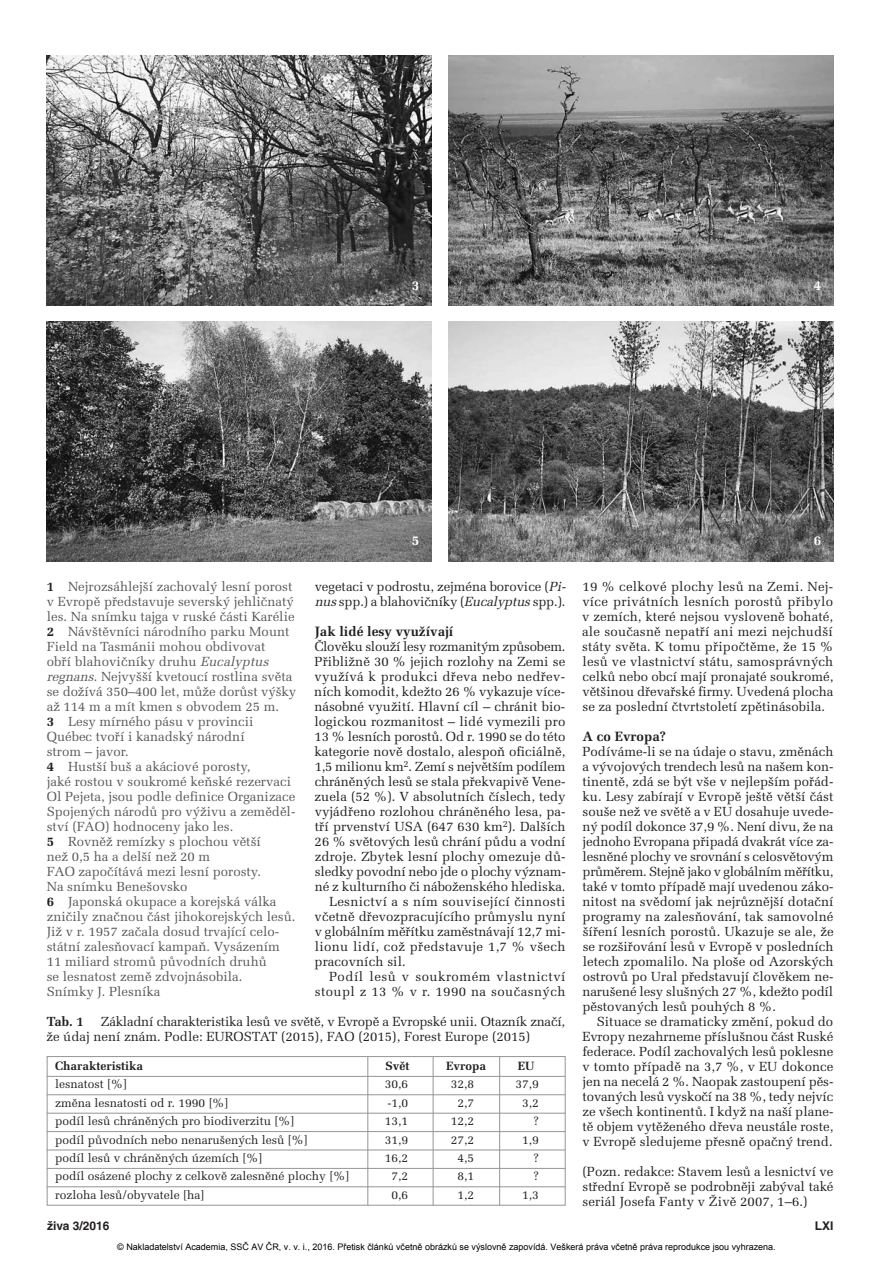
<style>
.page{position:relative;width:893px;height:1263px;background:#fff}
.page>*{position:absolute;margin:0;border:0;box-sizing:border-box;transform-origin:0 0}
.t1{font:700 13.5px "Melior CE";color:#231f20}
.t2{font:700 13.5px "Melior CE";color:#fff}
.t3{font:13.2px/15px "Melior CE";color:#231f20;text-align:justify}
.t4{font:13.2px/15px "Melior CE";color:#57585a}
.t5{font:13.2px "Melior CE";letter-spacing:.02em;color:#231f20}
.t6{font:13.2px "Melior CE";letter-spacing:-.02em;color:#231f20}
.t7{font:13.2px "Melior CE";letter-spacing:.04em;color:#231f20}
.t8{font:13.2px "Melior CE";letter-spacing:.035em;color:#231f20}
.t9{font:700 13.2px "Melior CE";color:#231f20}
.t10{font:12px "Melior CE";color:#231f20}
.t11{font:700 12px "Melior CE";color:#231f20}
.t12{font:700 12px "Helvetica CE";color:#231f20}
.t13{font:9px "Arial";color:#000}
.s1{font-weight:700;color:#231f20}
.s2{font-style:italic}
</style>
<div class="page">
<hr style="left:47px;top:1076px;width:519px;height:1px;background:#939598">
<hr style="left:47px;top:1094px;width:519px;height:1px;background:#939598">
<hr style="left:47px;top:1113px;width:519px;height:1px;background:#939598">
<hr style="left:47px;top:1131px;width:519px;height:1px;background:#939598">
<hr style="left:47px;top:1149px;width:519px;height:1px;background:#939598">
<hr style="left:47px;top:1168px;width:519px;height:1px;background:#939598">
<hr style="left:47px;top:1186px;width:519px;height:1px;background:#939598">
<img style="left:449px;top:55px;width:384px;height:251px">
<img style="left:47px;top:55px;width:385px;height:251px">
<img style="left:449px;top:321px;width:384px;height:240px">
<img style="left:47px;top:321px;width:385px;height:240px">
<div style="left:47px;top:1056px;width:519px;height:149px;border:1px solid #939598"></div>
<hr style="left:433px;top:1056px;width:1px;height:149px;background:#939598">
<hr style="left:499px;top:1056px;width:1px;height:149px;background:#939598">
<hr style="left:367px;top:1056px;width:1px;height:149px;background:#939598">
<p class="t2" style="left:412px;top:280px;width:9px">3</p>
<p class="t2" style="left:814px;top:280px;width:9px">4</p>
<p class="t2" style="left:412px;top:535px;width:9px">5</p>
<p class="t2" style="left:814px;top:535px;width:9px">6</p>
<p class="t3" style="left:582px;top:581px;width:253px">19 % celkové plochy lesů na Zemi. Nej - více privátních lesních porostů přibylo v zemích, které nejsou vysloveně bohaté, ale současně nepatří ani mezi nejchudší státy světa. K tomu připočtěme, že 15 % lesů ve vlastnictví státu, samosprávných celků nebo obcí mají pronajaté soukromé, většinou dřevařské firmy. Uvedená plocha se za po slední čtvrtstoletí zpětinásobila.</p>
<p class="t1" style="left:583px;top:732px;width:85px">A co Evropa?</p>
<p class="t3" style="left:582px;top:746px;width:253px">Podíváme-li se na údaje o stavu, změnách a vývojových trendech lesů na našem kon&shy;tinentě, zdá se být vše v nejlepším pořád&shy;ku. Lesy zabírají v Evropě ještě větší část souše než ve světě a v EU dosahuje uvede - ný podíl dokonce 37,9 %. Není divu, že na jednoho Evropana připadá dvakrát více za - lesněné plochy ve srovnání s celosvětovým průměrem. Stejně jako v globálním měřítku, také v tomto případě mají uvedenou záko&shy;nitost na svědomí jak nejrůznější dotační programy na zalesňování, tak samovolné šíření lesních porostů. Ukazuje se ale, že se rozšiřování lesů v Evropě v posledních letech zpomalilo. Na ploše od Azorských ostrovů po Ural představují člověkem ne - narušené lesy slušných 27 %, kdežto podíl pěstovaných lesů pouhých 8 %.</p>
<p class="t3" style="left:582px;top:1016px;width:253px;text-indent:14px">Situace se dramaticky změní, pokud do Evropy nezahrneme příslušnou část Ruské federace. Podíl zachovalých lesů poklesne v tomto případě na 3,7 %, v EU dokonce jen na necelá 2 %. Naopak zastoupení pěs - tovaných lesů vyskočí na 38 %, tedy nejvíc ze všech kontinentů. I když na naší plane - tě objem vytěženého dřeva neustále roste, v Evropě sledujeme přesně opačný trend.</p>
<p class="t3" style="left:583px;top:1166px;width:252px">(Pozn. redakce: Stavem lesů a lesnictví ve střední Evropě se podrobněji zabýval také seriál Josefa Fanty v Živě 2007, 1–6.)</p>
<p class="t4" style="left:47px;top:581px;width:251px"><span class="s1">1</span> Nejrozsáhlejší zachovalý lesní porost v Evropě představuje severský jehličnatý les. Na snímku tajga v ruské části Karélie <span class="s1">2</span> Návštěvníci národního parku Mount Field na Tasmánii mohou obdivovat<br>obří blahovičníky druhu <span class="s2">Eucalyptus regnans</span>. Nejvyšší kvetoucí rostlina světa se dožívá 350–400 let, může dorůst výšky až 114 m a mít kmen s obvodem 25 m.<br><span class="s1">3</span> Lesy mírného pásu v provincii Québec tvoří i kanadský národní<br>strom – javor.<br><span class="s1">4</span> Hustší buš a akáciové porosty,<br>jaké rostou v soukromé keňské rezervaci Ol Pejeta, jsou podle definice Organizace Spojených národů pro výživu a zeměděl&shy;ství (FAO) hodnoceny jako les.<br><span class="s1">5</span> Rovněž remízky s plochou větší<br>než 0,5 ha a delší než 20 m<br>FAO započítává mezi lesní porosty.<br>Na snímku Benešovsko<br><span class="s1">6</span> Japonská okupace a korejská válka zničily značnou část jihokorejských lesů.<br>Již v r. 1957 začala dosud trvající celo&shy;státní zalesňovací kampaň. Vysázením 11 miliard stromů původních druhů<br>se lesnatost země zdvojnásobila.<br>Snímky J. Plesníka</p>
<p class="t9" style="left:47px;top:1017px;width:38px">Tab. 1</p>
<p class="t3" style="left:315px;top:581px;width:255px">vegetaci v podrostu, zejména borovice (<span class="s2">Pi&shy;nus</span>spp.) a blahovičníky (<span class="s2">Eucalyptus</span>spp.).</p>
<p class="t1" style="left:315px;top:627px;width:140px">Jak lidé lesy využívají</p>
<p class="t6" style="left:315px;top:642px;width:252px">Člověku slouží lesy rozmanitým způsobem.</p>
<p class="t3" style="left:315px;top:656px;width:252px">Přibližně 30 % jejich rozlohy na Zemi se</p>
<p class="t5" style="left:314px;top:672px;width:252px">využívá k produkci dřeva nebo nedřev-</p>
<p class="t3" style="left:314px;top:686px;width:252px">ních komodit, kdežto 26 % vykazuje více-</p>
<p class="t3" style="left:314px;top:701px;width:252px">násobné využití. Hlavní cíl – chránit bio-</p>
<p class="t3" style="left:314px;top:716px;width:252px">logickou rozmanitost – lidé vymezili pro</p>
<p class="t3" style="left:314px;top:731px;width:252px">13 % lesních porostů. Od r. 1990 se do této</p>
<p class="t3" style="left:314px;top:746px;width:253px">kategorie nově dostalo, alespoň oficiálně,</p>
<p class="t3" style="left:315px;top:761px;width:252px">1,5 milionu km<sup>2</sup>. Zemí s největším podílem</p>
<p class="t3" style="left:315px;top:776px;width:252px">chráněných lesů se stala překvapivě Vene-</p>
<p class="t3" style="left:315px;top:791px;width:252px">zuela (52 %). V absolutních číslech, tedy</p>
<p class="t3" style="left:315px;top:806px;width:252px">vyjádřeno rozlohou chráněného lesa, pa -</p>
<p class="t3" style="left:315px;top:821px;width:252px">tří prvenství USA (647 630 km<sup>2</sup>). Dalších</p>
<p class="t3" style="left:315px;top:836px;width:252px">26 % světových lesů chrání půdu a vodní</p>
<p class="t3" style="left:315px;top:851px;width:253px">zdroje. Zbytek lesní plochy omezuje dů -</p>
<p class="t3" style="left:315px;top:866px;width:252px">sledky povodní nebo jde o plochy význam-</p>
<p class="t3" style="left:315px;top:881px;width:252px">né z kulturního či náboženského hlediska.</p>
<p class="t5" style="left:329px;top:897px;width:238px">Lesnictví a s ním související činnosti</p>
<p class="t3" style="left:315px;top:911px;width:252px">včetně dřevozpracujícího průmyslu nyní</p>
<p class="t3" style="left:315px;top:926px;width:252px">v globálním měřítku zaměstnávají 12,7 mi -</p>
<p class="t5" style="left:315px;top:942px;width:252px">lionu lidí, což představuje 1,7 % všech</p>
<p class="t3" style="left:315px;top:956px;width:93px">pracovních sil.</p>
<p class="t7" style="left:329px;top:972px;width:238px">Podíl lesů v soukromém vlastnictví</p>
<p class="t8" style="left:315px;top:987px;width:252px">stoupl z 13 % v r. 1990 na současných</p>
<p class="t3" style="left:46px;top:1016px;width:520px;text-indent:54px">Základní charakteristika lesů ve světě, v Evropě a Evropské unii. Otazník značí, že údaj není znám. Podle: EUROSTAT (2015), FAO (2015), Forest Europe (2015)</p>
<p class="t11" style="left:55px;top:1062px;width:89px">Charakteristika</p>
<p class="t11" style="left:386px;top:1062px;width:25px">Svět</p>
<p class="t11" style="left:446px;top:1062px;width:42px">Evropa</p>
<p class="t11" style="left:518px;top:1062px;width:18px">EU</p>
<p class="t10" style="left:55px;top:1080px;width:73px">lesnatost [%]</p>
<p class="t10" style="left:385px;top:1080px;width:25px">30,6</p>
<p class="t10" style="left:451px;top:1080px;width:25px">32,8</p>
<p class="t10" style="left:515px;top:1080px;width:25px">37,9</p>
<p class="t10" style="left:55px;top:1098px;width:175px">změna lesnatosti od r. 1990 [%]</p>
<p class="t10" style="left:388px;top:1098px;width:22px">-1,0</p>
<p class="t10" style="left:457px;top:1098px;width:18px">2,7</p>
<p class="t10" style="left:522px;top:1098px;width:18px">3,2</p>
<p class="t10" style="left:55px;top:1117px;width:241px">podíl lesů chráněných pro biodiverzitu [%]</p>
<p class="t10" style="left:385px;top:1117px;width:25px">13,1</p>
<p class="t10" style="left:451px;top:1117px;width:25px">12,2</p>
<p class="t10" style="left:533px;top:1117px;width:7px">?</p>
<p class="t10" style="left:55px;top:1135px;width:254px">podíl původních nebo nenarušených lesů [%]</p>
<p class="t10" style="left:385px;top:1135px;width:25px">31,9</p>
<p class="t10" style="left:451px;top:1135px;width:25px">27,2</p>
<p class="t10" style="left:522px;top:1135px;width:18px">1,9</p>
<p class="t10" style="left:55px;top:1154px;width:209px">podíl lesů v chráněných územích [%]</p>
<p class="t10" style="left:385px;top:1154px;width:25px">16,2</p>
<p class="t10" style="left:457px;top:1154px;width:18px">4,5</p>
<p class="t10" style="left:533px;top:1154px;width:7px">?</p>
<p class="t10" style="left:55px;top:1172px;width:296px">podíl osázené plochy z celkově zalesněné plochy [%]</p>
<p class="t10" style="left:392px;top:1172px;width:18px">7,2</p>
<p class="t10" style="left:457px;top:1172px;width:18px">8,1</p>
<p class="t10" style="left:533px;top:1172px;width:7px">?</p>
<p class="t10" style="left:55px;top:1190px;width:151px">rozloha lesů/obyvatele [ha]</p>
<p class="t10" style="left:392px;top:1190px;width:18px">0,6</p>
<p class="t10" style="left:457px;top:1190px;width:18px">1,2</p>
<p class="t10" style="left:522px;top:1190px;width:18px">1,3</p>
<p class="t12" style="left:47px;top:1221px;width:64px">živa 3/2016</p>
<p class="t12" style="left:815px;top:1221px;width:20px">LXI</p>
<p class="t13" style="left:117px;top:1241px;width:660px">© Nakladatelství Academia, SSČ AV ČR, v. v. i., 2016. Přetisk článků včetně obrázků se výslovně zapovídá. Veškerá práva včetně práva reprodukce jsou vyhrazena.</p>
</div>
